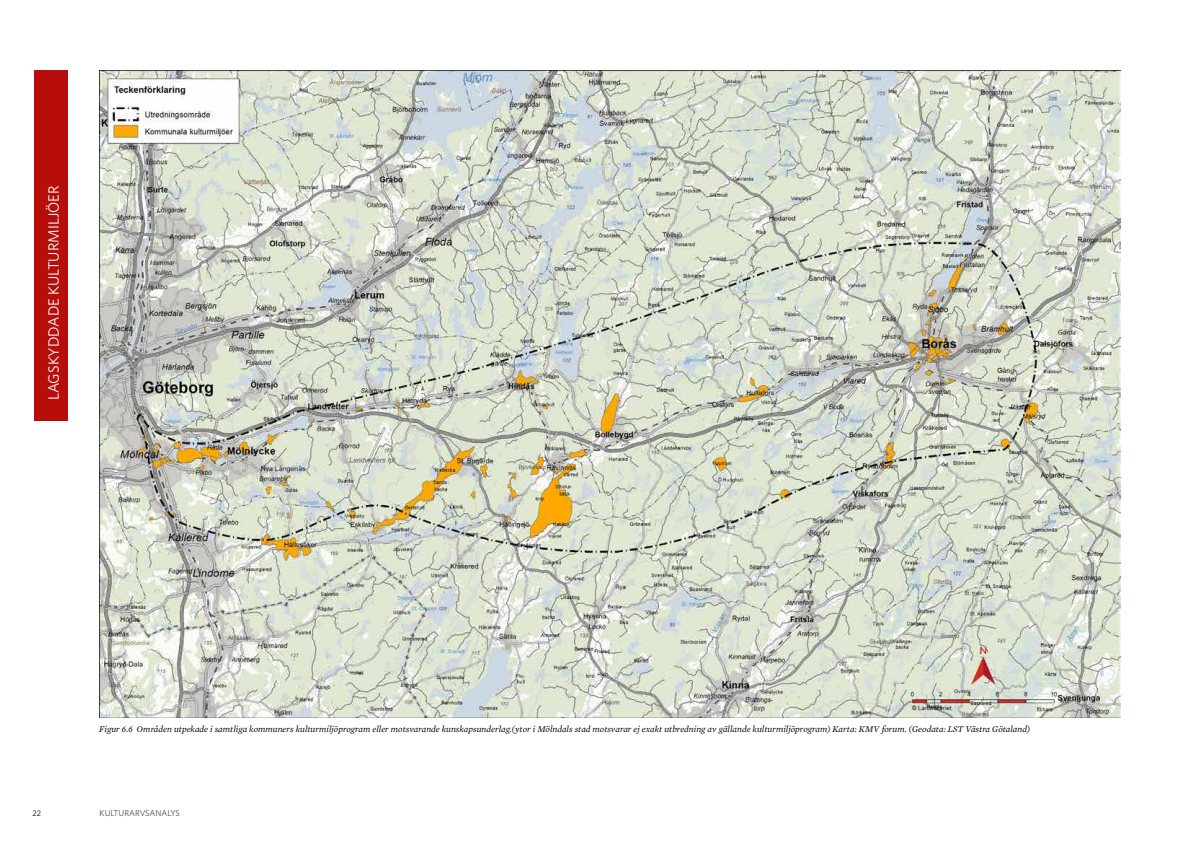
<style>
.page{position:relative;width:1191px;height:842px;background:#fff}
.page>*{position:absolute;margin:0;border:0;box-sizing:border-box;transform-origin:0 0}
.t1{font:15px "A Whitney";color:#fff}
.t2{font:italic 9px "Mercury Text G1";color:#000}
.t3{font:8.5px "A Whitney";color:#4a4a49}
.t4{font:8px "A Whitney";color:#000}
</style>
<div class="page">
<img style="left:99px;top:71px;width:1021px;height:646px">
<div style="left:34px;top:71px;width:34px;height:350px;background:#b70e0c"></div>
<h1 class="t1" style="left:45px;top:400px;width:216px;rotate:-90deg">LAGSKYDDADE KULTURMILJÖER</h1>
<h1 class="t1" style="left:45px;top:400px;width:101px;rotate:-90deg">KAPITELNAMN</h1>
<p class="t4" style="left:33px;top:809px;width:10px">22</p>
<p class="t2" style="left:99px;top:723px;width:932px">Figur 6.6 Områden utpekade i samtliga kommuners kulturmiljöprogram eller motsvarande kunskapsunderlag.(ytor i Mölndals stad motsvarar ej exakt utbredning av gällande kulturmiljöprogram) Karta: KMV forum. (Geodata: LST Västra Götaland)</p>
<p class="t3" style="left:100px;top:808px;width:82px">KULTURARVSANALYS</p>
</div>
